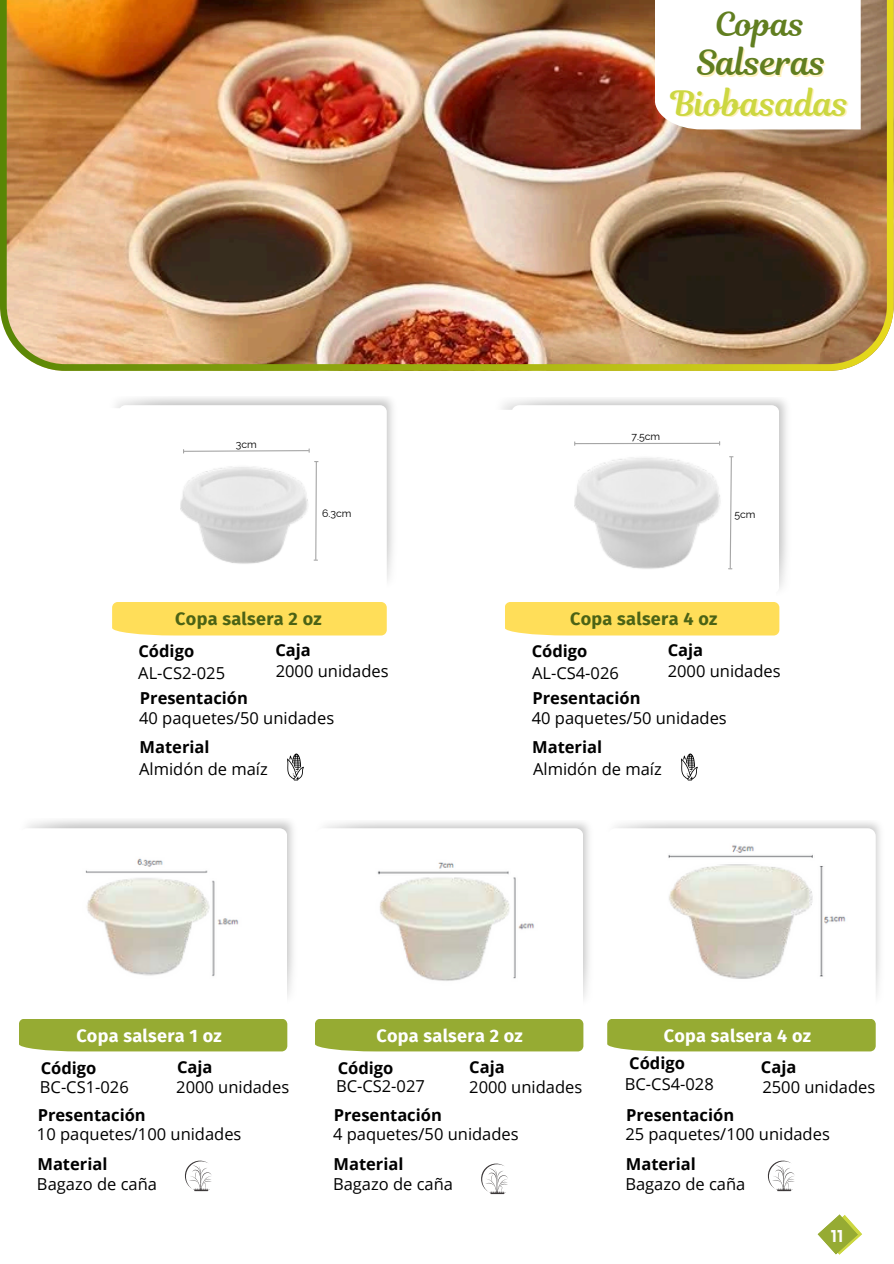
<style>
.page{position:relative;width:894px;height:1264px;background:#fff}
.page>*{position:absolute;margin:0;border:0;box-sizing:border-box;transform-origin:0 0}
.t1{font:34.2px "Magnolia Script";color:#ccd741}
.t2{font:34.2px "Magnolia Script";color:#617e20}
.t3{font:32.7px "Magnolia Script";color:#617e20}
.t4{font:700 18px "Fira Sans";letter-spacing:.015em;color:#fff}
.t5{font:700 18px "Fira Sans";letter-spacing:.015em;color:#4b6315}
.t6{font:900 16.8px "Lovelo";color:#fefdfd}
.t7{font:16.5px "Open Sans";color:#000}
.t8{font:700 16.5px "Open Sans";color:#000}
.t9{font:10.5px "Raleway";color:#000}
</style>
<div class="page">
<img style="left:0;top:0;width:893px;height:371px">
<svg style="left:654px;top:0;width:206px;height:129px"></svg>
<div style="left:112px;top:602px;width:274px;height:33px;background:#ffde59"></div>
<div style="left:505px;top:602px;width:274px;height:33px;background:#ffde59"></div>
<svg style="left:287px;top:753px;width:17px;height:27px"></svg>
<svg style="left:681px;top:753px;width:16px;height:27px"></svg>
<svg style="left:22px;top:828px;width:265px;height:6px"></svg>
<div style="left:19px;top:1019px;width:268px;height:32px;background:#96ab33"></div>
<svg style="left:319px;top:828px;width:264px;height:6px"></svg>
<div style="left:315px;top:1019px;width:268px;height:32px;background:#96ab33"></div>
<svg style="left:610px;top:828px;width:265px;height:5px"></svg>
<div style="left:607px;top:1019px;width:268px;height:32px;background:#96ab33"></div>
<svg style="left:184px;top:1160px;width:28px;height:31px"></svg>
<svg style="left:481px;top:1163px;width:27px;height:30px"></svg>
<svg style="left:767px;top:1160px;width:27px;height:31px"></svg>
<img style="left:180px;top:466px;width:128px;height:98px">
<img style="left:574px;top:451px;width:151px;height:124px">
<img style="left:85px;top:857px;width:154px;height:121px">
<img style="left:376px;top:862px;width:159px;height:120px">
<img style="left:668px;top:844px;width:178px;height:135px">
<svg style="left:183px;top:449px;width:127px;height:4px"></svg>
<svg style="left:314px;top:461px;width:4px;height:100px"></svg>
<hr style="left:575px;top:443px;width:144px;height:1px;background:#a6a6a6">
<svg style="left:728px;top:456px;width:4px;height:113px"></svg>
<svg style="left:817px;top:1214px;width:45px;height:40px"></svg>
<p class="t3" style="left:714px;top:1px;width:91px">Copas</p>
<p class="t2" style="left:696px;top:39px;width:131px">Salseras</p>
<h3 class="t9" style="left:236px;top:438px;width:23px">3cm</h3>
<h4 class="t9" style="left:322px;top:507px;width:31px">6.3cm</h4>
<h3 class="t1" style="left:670px;top:79px;width:180px">Biobasadas</h3>
<p class="t9" style="left:631px;top:430px;width:30px">7.5cm</p>
<p class="t9" style="left:734px;top:508px;width:23px">5cm</p>
<h3 class="t5" style="left:175px;top:608px;width:148px">Copa salsera 2 oz</h3>
<h3 class="t5" style="left:570px;top:608px;width:149px">Copa salsera 4 oz</h3>
<h3 class="t8" style="left:275px;top:638px;width:37px">Caja</h3>
<h4 class="t7" style="left:276px;top:659px;width:114px">2000 unidades</h4>
<h3 class="t8" style="left:138px;top:639px;width:57px">Código</h3>
<p class="t8" style="left:531px;top:639px;width:57px">Código</p>
<p class="t7" style="left:138px;top:661px;width:88px">AL-CS2-025</p>
<p class="t7" style="left:532px;top:661px;width:88px">AL-CS4-026</p>
<p class="t8" style="left:667px;top:638px;width:37px">Caja</p>
<p class="t7" style="left:667px;top:659px;width:114px">2000 unidades</p>
<h3 class="t8" style="left:140px;top:686px;width:110px">Presentación</h3>
<h3 class="t8" style="left:139px;top:735px;width:71px">Material</h3>
<h2 class="t7" style="left:139px;top:706px;width:196px">40 paquetes/50 unidades</h2>
<h4 class="t8" style="left:532px;top:686px;width:110px">Presentación</h4>
<h3 class="t8" style="left:532px;top:735px;width:71px">Material</h3>
<h4 class="t7" style="left:531px;top:706px;width:196px">40 paquetes/50 unidades</h4>
<h2 class="t7" style="left:139px;top:757px;width:130px">Almidón de maíz</h2>
<h3 class="t7" style="left:533px;top:757px;width:130px">Almidón de maíz</h3>
<h4 class="t4" style="left:76px;top:1024px;width:147px">Copa salsera 1 oz</h4>
<h4 class="t4" style="left:376px;top:1024px;width:148px">Copa salsera 2 oz</h4>
<h3 class="t4" style="left:663px;top:1024px;width:149px">Copa salsera 4 oz</h3>
<h3 class="t8" style="left:41px;top:1056px;width:57px">Código</h3>
<h2 class="t7" style="left:40px;top:1075px;width:90px">BC-CS1-026</h2>
<p class="t8" style="left:177px;top:1055px;width:37px">Caja</p>
<h3 class="t7" style="left:176px;top:1075px;width:114px">2000 unidades</h3>
<h3 class="t8" style="left:38px;top:1103px;width:110px">Presentación</h3>
<h4 class="t8" style="left:37px;top:1151px;width:71px">Material</h4>
<p class="t7" style="left:37px;top:1122px;width:206px">10 paquetes/100 unidades</p>
<p class="t7" style="left:37px;top:1172px;width:121px">Bagazo de caña</p>
<h4 class="t8" style="left:629px;top:1051px;width:57px">Código</h4>
<h3 class="t8" style="left:469px;top:1055px;width:37px">Caja</h3>
<h4 class="t7" style="left:469px;top:1075px;width:114px">2000 unidades</h4>
<p class="t8" style="left:337px;top:1056px;width:57px">Código</p>
<h4 class="t7" style="left:336px;top:1074px;width:90px">BC-CS2-027</h4>
<h3 class="t7" style="left:624px;top:1072px;width:90px">BC-CS4-028</h3>
<h2 class="t8" style="left:760px;top:1055px;width:37px">Caja</h2>
<h3 class="t7" style="left:762px;top:1075px;width:114px">2500 unidades</h3>
<h3 class="t8" style="left:334px;top:1103px;width:110px">Presentación</h3>
<h4 class="t8" style="left:333px;top:1151px;width:71px">Material</h4>
<h3 class="t7" style="left:333px;top:1122px;width:187px">4 paquetes/50 unidades</h3>
<h4 class="t7" style="left:333px;top:1172px;width:121px">Bagazo de caña</h4>
<p class="t8" style="left:626px;top:1103px;width:110px">Presentación</p>
<p class="t8" style="left:625px;top:1151px;width:71px">Material</p>
<h3 class="t7" style="left:625px;top:1122px;width:206px">25 paquetes/100 unidades</h3>
<h3 class="t7" style="left:625px;top:1172px;width:121px">Bagazo de caña</h3>
<p class="t6" style="left:830px;top:1228px;width:14px">11</p>
</div>
